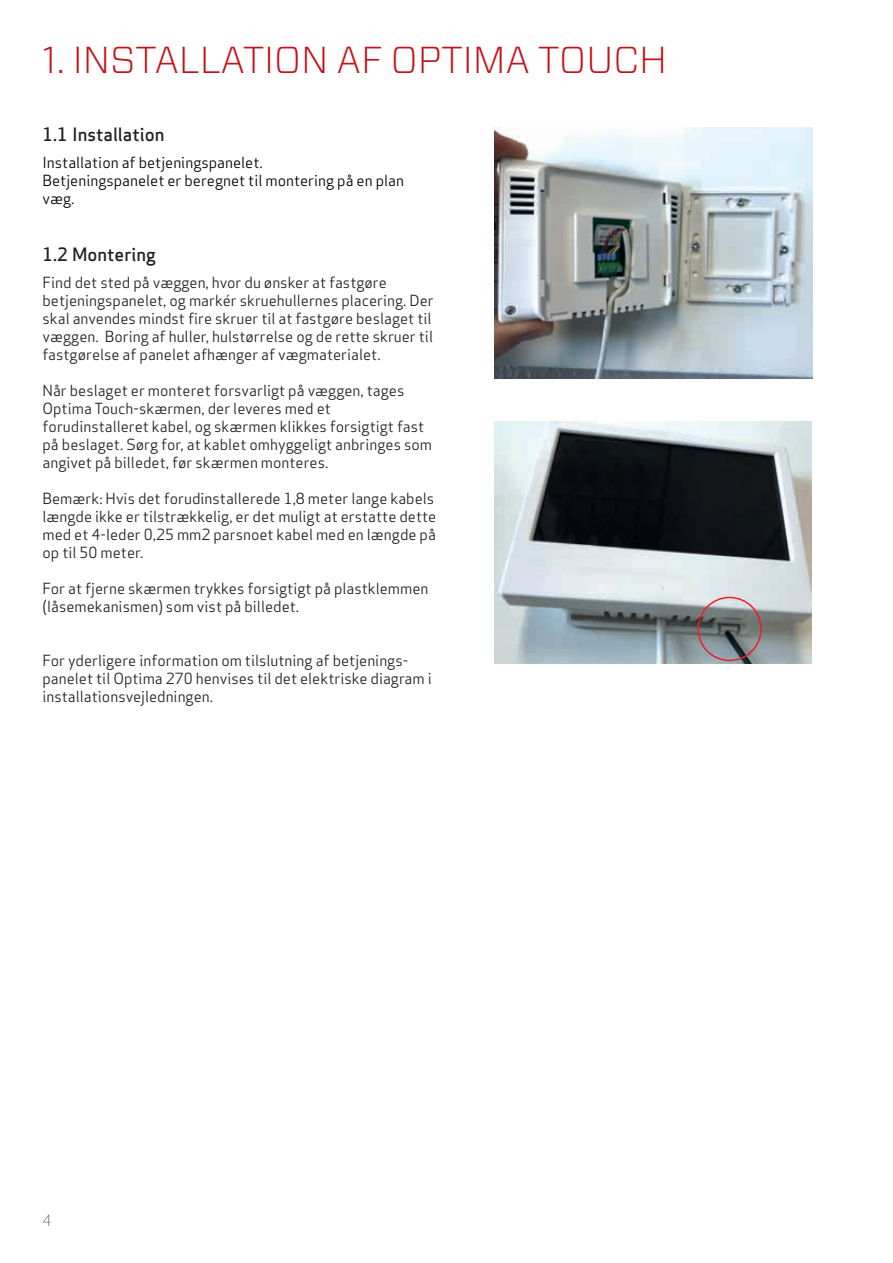
<style>
.page{position:relative;width:893px;height:1263px;background:#fff}
.page>*{position:absolute;margin:0;border:0;box-sizing:border-box;transform-origin:0 0}
.t1{font:300 37.5px "Vitesse Sans";color:#c4121a}
.t2{font:500 18px "Apex Sans";color:#231f20}
.t3{font:15px/18px "Apex Sans";color:#231f20}
.t4{font:15px/18px "Apex Sans";color:#000}
.t5{font:300 15px "Apex Sans";color:#231f20}
</style>
<div class="page">
<img style="left:495px;top:128px;width:317px;height:251px">
<img style="left:495px;top:422px;width:316px;height:242px">
<div style="left:697px;top:597px;width:65px;height:64px;border:2px solid #ee1d23;border-radius:50%"></div>
<h1 class="t1" style="left:43px;top:34px;width:626px">1. INSTALLATION AF OPTIMA TOUCH</h1>
<p class="t2" style="left:43px;top:119px;width:123px">1.1 Installation</p>
<p class="t4" style="left:43px;top:152px;width:363px">Installation af betjeningspanelet.<br>Betjeningspanelet er beregnet til montering på en plan væg.</p>
<p class="t2" style="left:43px;top:239px;width:115px">1.2 Montering</p>
<p class="t3" style="left:43px;top:272px;width:393px">Find det sted på væggen, hvor du ønsker at fastgøre betjeningspanelet, og markér skruehullernes placering. Der skal anvendes mindst fire skruer til at fastgøre beslaget til væggen. Boring af huller, hulstørrelse og de rette skruer til fastgørelse af panelet afhænger af vægmaterialet.</p>
<p class="t3" style="left:43px;top:380px;width:391px">Når beslaget er monteret forsvarligt på væggen, tages Optima Touch-skærmen, der leveres med et forudinstalleret kabel, og skærmen klikkes forsigtigt fast på beslaget. Sørg for, at kablet omhyggeligt anbringes som angivet på billedet, før skærmen monteres.</p>
<p class="t3" style="left:43px;top:488px;width:395px">Bemærk: Hvis det forudinstallerede 1,8 meter lange kabels længde ikke er tilstrækkelig, er det muligt at erstatte dette med et 4-leder 0,25 mm2 parsnoet kabel med en længde på op til 50 meter.</p>
<p class="t3" style="left:43px;top:578px;width:387px">For at fjerne skærmen trykkes forsigtigt på plastklemmen (låsemekanismen) som vist på billedet.</p>
<p class="t3" style="left:43px;top:650px;width:391px">For yderligere information om tilslutning af betjenings&shy;panelet til Optima 270 henvises til det elektriske diagram i installationsvejledningen.</p>
<p class="t5" style="left:43px;top:1211px;width:10px">4</p>
</div>
